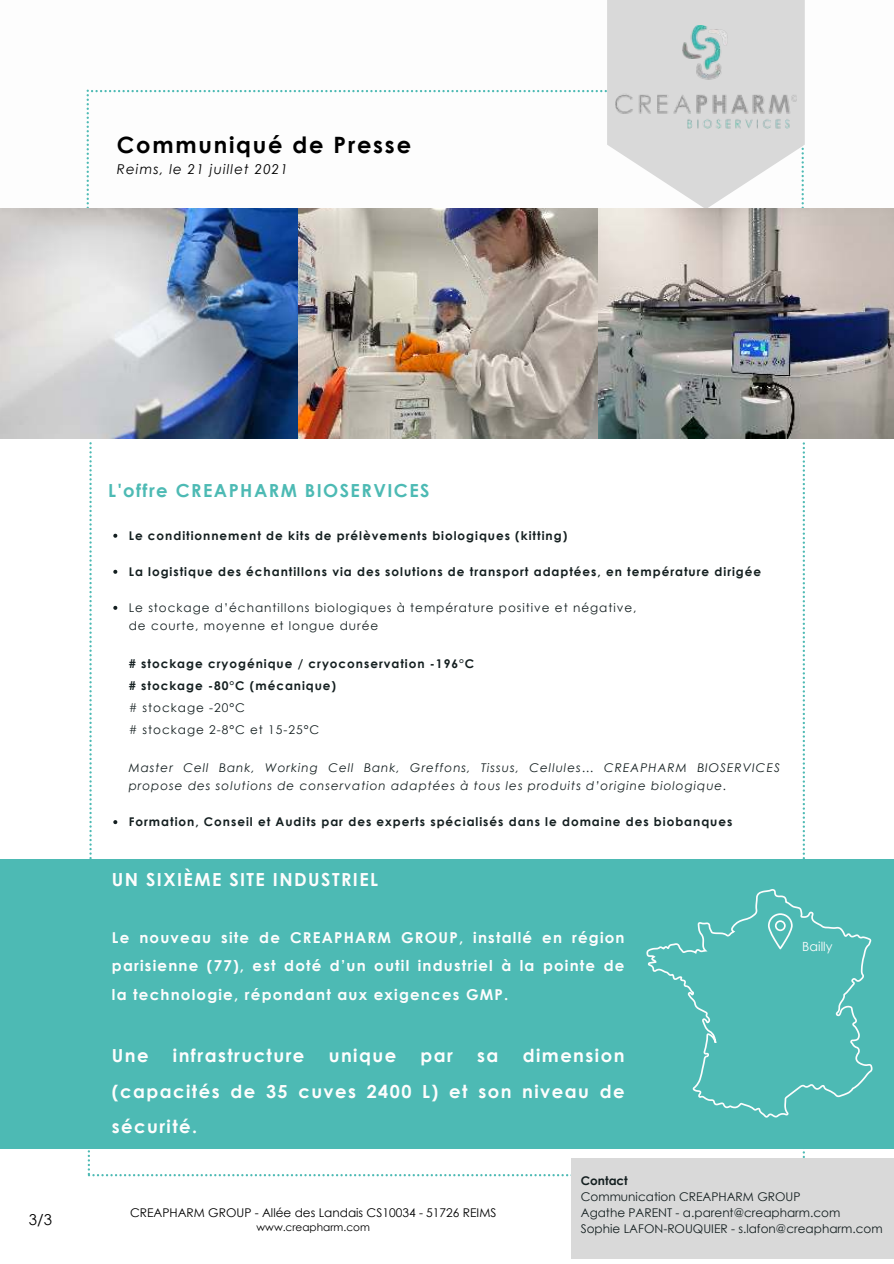
<style>
.page{position:relative;width:894px;height:1264px;background:#fff}
.page>*{position:absolute;margin:0;border:0;box-sizing:border-box;transform-origin:0 0}
.t1{font:700 22.5px "Century Gothic";letter-spacing:.08em;color:#000}
.t2{font:700 18px/35.4px "Century Gothic";letter-spacing:.08em;color:#fdfdfd;text-align:justify}
.t3{font:700 18px "Century Gothic";letter-spacing:.08em;color:#4dbab4}
.t4{font:700 15px/28.8px "Century Gothic";letter-spacing:.08em;color:#fdfdfd;text-align:justify}
.t5{font:15px "Century Gothic";color:#000}
.t6{font:italic 13.5px "Century Gothic";letter-spacing:.08em;color:#000}
.t7{font:12.6px "Century Gothic";color:#fdfdfd}
.t8{font:700 12px/22px "Century Gothic";letter-spacing:.08em;color:#141f20}
.t9{font:italic 12px/18px "Century Gothic";letter-spacing:.08em;color:#141f20}
.t10{font:12px/22px "Century Gothic";letter-spacing:.08em;color:#141f20}
.t11{font:12px/16px "Century Gothic";color:#141f20}
.t12{font:12px "Century Gothic";color:#000}
.t13{font:700 12px "Century Gothic";color:#141f20}
.t14{font:10.5px "Century Gothic";color:#000}
</style>
<div class="page">
<svg style="left:87px;top:0;width:717px;height:209px"></svg>
<svg style="left:88px;top:1148px;width:507px;height:28px"></svg>
<img style="left:615px;top:26px;width:181px;height:105px">
<svg style="left:113px;top:533px;width:4px;height:4px"></svg>
<svg style="left:113px;top:570px;width:4px;height:4px"></svg>
<svg style="left:113px;top:606px;width:4px;height:4px"></svg>
<svg style="left:113px;top:820px;width:4px;height:4px"></svg>
<div style="left:0;top:858px;width:893px;height:290px;background:#4dbab4"></div>
<div style="left:571px;top:1157px;width:322px;height:101px;background:#d9d9d9"></div>
<img style="left:0;top:209px;width:893px;height:230px">
<svg style="left:89px;top:442px;width:3px;height:417px"></svg>
<svg style="left:802px;top:442px;width:2px;height:417px"></svg>
<svg style="left:698px;top:889px;width:174px;height:228px"></svg>
<svg style="left:646px;top:913px;width:146px;height:181px"></svg>
<h1 class="t1" style="left:117px;top:128px;width:296px">Communiqué de Presse</h1>
<p class="t6" style="left:117px;top:159px;width:173px">Reims, le 21 juillet 2021</p>
<p class="t5" style="left:29px;top:1208px;width:25px">3/3</p>
<h2 class="t3" style="left:108px;top:476px;width:323px">L'offre CREAPHARM BIOSERVICES</h2>
<p class="t8" style="left:129px;top:524px;width:440px">Le conditionnement de kits de prélèvements biologiques (kitting)</p>
<p class="t8" style="left:129px;top:560px;width:633px">La logistique des échantillons via des solutions de transport adaptées, en température dirigée</p>
<p class="t10" style="left:129px;top:596px;width:509px">Le stockage d’échantillons biologiques à température positive et négative,</p>
<p class="t10" style="left:129px;top:614px;width:251px">de courte, moyenne et longue durée</p>
<p class="t8" style="left:129px;top:652px;width:347px"># stockage cryogénique / cryoconservation -196°C # stockage -80°C (mécanique)</p>
<p class="t10" style="left:129px;top:696px;width:192px"># stockage -20°C<br># stockage 2-8°C et 15-25°C</p>
<p class="t9" style="left:129px;top:758px;width:652px">Master Cell Bank, Working Cell Bank, Greffons, Tissus, Cellules… CREAPHARM BIOSERVICES propose des solutions de conservation adaptées à tous les produits d’origine biologique.</p>
<p class="t8" style="left:129px;top:810px;width:605px">Formation, Conseil et Audits par des experts spécialisés dans le domaine des biobanques</p>
<h2 class="t2" style="left:112px;top:861px;width:268px">UN SIXIÈME SITE INDUSTRIEL</h2>
<p class="t4" style="left:112px;top:922px;width:514px">Le nouveau site de CREAPHARM GROUP, installé en région parisienne (77), est doté d’un outil industriel à la pointe de la technologie, répondant aux exigences GMP.</p>
<h2 class="t2" style="left:112px;top:1037px;width:514px;text-indent:411px">dimension (capacités de 35 cuves 2400 L) et son niveau de sécurité.</h2>
<h2 class="t2" style="left:112px;top:1037px;width:38px">Une</h2>
<h2 class="t2" style="left:173px;top:1037px;width:133px">infrastructure</h2>
<h2 class="t2" style="left:329px;top:1037px;width:69px">unique</h2>
<h2 class="t2" style="left:420px;top:1037px;width:34px">par</h2>
<h2 class="t2" style="left:477px;top:1037px;width:23px">sa</h2>
<p class="t7" style="left:802px;top:937px;width:32px">Bailly</p>
<p class="t12" style="left:130px;top:1204px;width:368px">CREAPHARM GROUP - Allée des Landais CS10034 - 51726 REIMS</p>
<p class="t14" style="left:256px;top:1219px;width:115px">www.creapharm.com</p>
<p class="t13" style="left:580px;top:1171px;width:49px">Contact</p>
<p class="t11" style="left:580px;top:1188px;width:303px">Communication CREAPHARM GROUP<br>Agathe PARENT - a.parent@creapharm.com<br>Sophie LAFON-ROUQUIER - s.lafon@creapharm.com</p>
</div>
